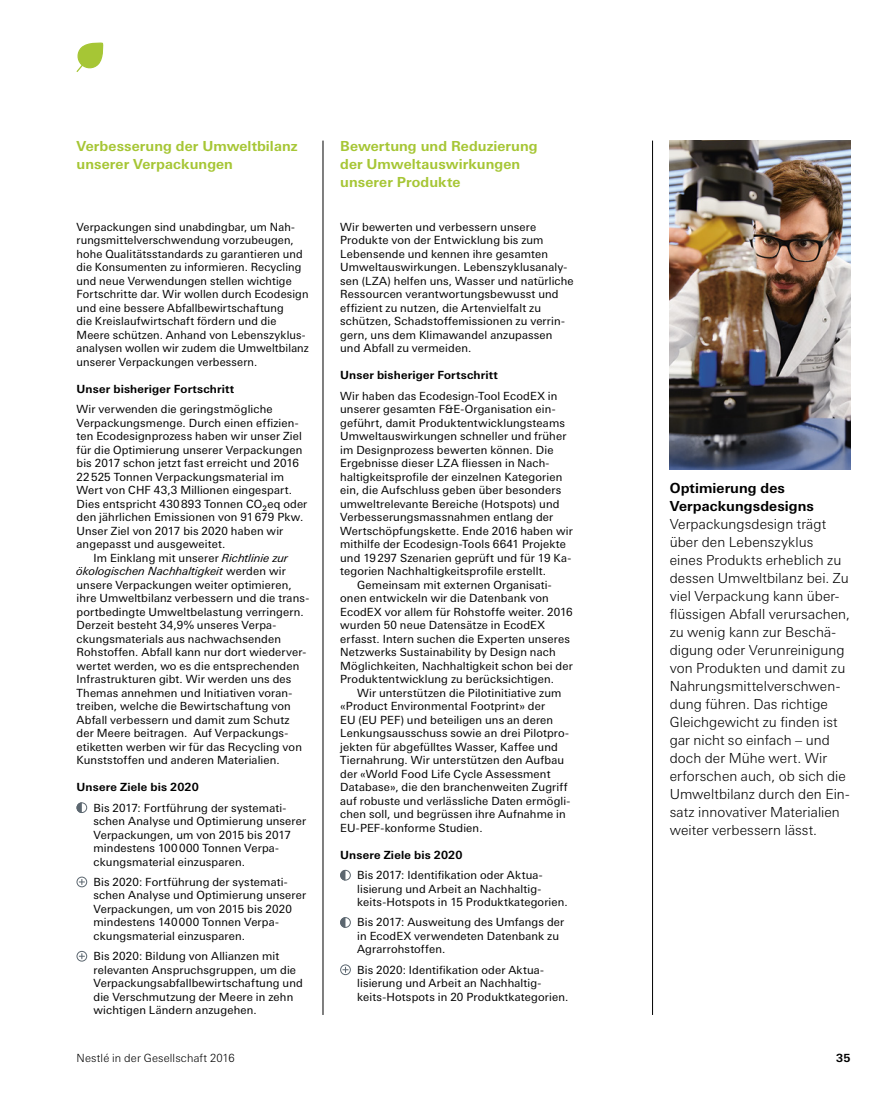
<style>
.page{position:relative;width:893px;height:1106px;background:#fff}
.page>*{position:absolute;margin:0;border:0;box-sizing:border-box;transform-origin:0 0}
._9_25_12_Light{font:300 13.8px/18px "LT Univers Basic";letter-spacing:.005em;color:#000}
._9_25_12_Light-2{font:700 13.8px/18px "LT Univers Basic";letter-spacing:.005em;color:#a6c635}
._9_25_12_Light-3{font:700 13.8px/18px "LT Univers Basic";letter-spacing:.005em;color:#000}
._7_5_9_Regular{font:11.25px/13.5px "LT Univers Basic";letter-spacing:.015em;color:#000}
._7_5_9_Regular_aline{font:11.25px/13.5px "LT Univers Basic";letter-spacing:.015em;color:#000}
._7_5_9_Regular__Our{font:11.25px/13.5px "LT Univers Basic";letter-spacing:.015em;color:#000}
._7_5_9_Regular-2{font:700 11.25px "LT Univers Basic";letter-spacing:.015em;color:#000}
.t1{font:300 11.25px "LT Univers Basic";letter-spacing:.015em;color:#000}
.s1{font-style:italic}
</style>
<div class="page">
<hr style="left:323px;top:141px;width:1px;height:874px;background:#000">
<hr style="left:652px;top:141px;width:1px;height:874px;background:#000">
<svg style="left:76px;top:42px;width:28px;height:30px"></svg>
<img style="left:670px;top:141px;width:180px;height:329px">
<div style="left:340px;top:870px;width:11px;height:10px;border:1px solid #5c6770;border-radius:50%"></div>
<svg style="left:340px;top:870px;width:5px;height:10px"></svg>
<div style="left:340px;top:917px;width:11px;height:10px;border:1px solid #5c6770;border-radius:50%"></div>
<svg style="left:340px;top:917px;width:5px;height:10px"></svg>
<svg style="left:340px;top:964px;width:11px;height:11px"></svg>
<svg style="left:342px;top:966px;width:6px;height:6px"></svg>
<div style="left:77px;top:802px;width:10px;height:11px;border:1px solid #5c6770;border-radius:50%"></div>
<svg style="left:77px;top:802px;width:5px;height:11px"></svg>
<svg style="left:77px;top:876px;width:10px;height:11px"></svg>
<svg style="left:79px;top:879px;width:6px;height:6px"></svg>
<svg style="left:77px;top:951px;width:10px;height:10px"></svg>
<svg style="left:79px;top:953px;width:6px;height:6px"></svg>
<p class="_9_25_12_Light-2" style="left:77px;top:137px;width:223px">Verbesserung der Umweltbilanz unserer Verpackungen</p>
<p class="_7_5_9_Regular" style="left:77px;top:220px;width:234px">Verpackungen sind unabdingbar, um Nah&shy;rungsmittelverschwendung vorzubeugen, hohe Qualitätsstandards zu garantieren und die Konsumenten zu informieren. Recycling und neue Verwendungen stellen wichtige Fortschritte dar. Wir wollen durch Ecodesign und eine bessere Abfallbewirtschaftung<br>die Kreislaufwirtschaft fördern und die Meere schützen. Anhand von Lebenszyklus&shy;analysen wollen wir zudem die Umweltbilanz unserer Verpackungen verbessern.</p>
<p class="_7_5_9_Regular-2" style="left:77px;top:382px;width:159px">Unser bisheriger Fortschritt</p>
<p class="_7_5_9_Regular" style="left:77px;top:402px;width:232px">Wir verwenden die geringstmögliche Verpackungsmenge. Durch einen effizien&shy;ten Ecodesignprozess haben wir unser Ziel für die Optimierung unserer Verpackungen bis 2017 schon jetzt fast erreicht und 2016<br>22525 Tonnen Verpackungsmaterial im Wert von CHF 43,3 Millionen eingespart.<br>Dies entspricht 430893 Tonnen CO<sub>2</sub>eq oder den jährlichen Emissionen von 91679 Pkw.<br>Unser Ziel von 2017 bis 2020 haben wir angepasst und ausgeweitet.</p>
<p class="_7_5_9_Regular_aline" style="left:77px;top:551px;width:234px;text-indent:17px">Im Einklang mit unserer <span class="s1">Richtlinie zur ökologischen Nachhaltigkeit</span> werden wir unsere Verpackungen weiter optimieren, ihre Umweltbilanz verbessern und die trans&shy;portbedingte Umweltbelastung verringern.<br>Derzeit besteht 34,9% unseres Verpa&shy;ckungsmaterials aus nachwachsenden Rohstoffen. Abfall kann nur dort wiederver&shy;wertet werden, wo es die entsprechenden Infrastrukturen gibt. Wir werden uns des Themas annehmen und Initiativen voran&shy;treiben, welche die Bewirtschaftung von Abfall verbessern und damit zum Schutz der Meere beitragen. Auf Verpackungs&shy;etiketten werben wir für das Recycling von Kunststoffen und anderen Materialien.</p>
<p class="_7_5_9_Regular-2" style="left:77px;top:780px;width:124px">Unsere Ziele bis 2020</p>
<p class="_7_5_9_Regular__Our" style="left:94px;top:800px;width:214px">Bis 2017: Fortführung der systemati&shy;schen Analyse und Optimierung unserer Verpackungen, um von 2015 bis 2017 mindestens 100000 Tonnen Verpa&shy;ckungsmaterial einzusparen.</p>
<p class="_7_5_9_Regular__Our" style="left:94px;top:875px;width:214px">Bis 2020: Fortführung der systemati&shy;schen Analyse und Optimierung unserer Verpackungen, um von 2015 bis 2020 mindestens 140000 Tonnen Verpa&shy;ckungsmaterial einzusparen.</p>
<p class="_7_5_9_Regular__Our" style="left:94px;top:949px;width:211px">Bis 2020: Bildung von Allianzen mit relevanten Anspruchsgruppen, um die Verpackungsabfallbewirtschaftung und die Verschmutzung der Meere in zehn wichtigen Ländern anzugehen.</p>
<p class="_9_25_12_Light-2" style="left:340px;top:137px;width:199px">Bewertung und Reduzierung der Umweltauswirkungen unserer Produkte</p>
<p class="_7_5_9_Regular" style="left:340px;top:220px;width:235px">Wir bewerten und verbessern unsere Produkte von der Entwicklung bis zum Lebensende und kennen ihre gesamten Umweltauswirkungen. Lebenszyklusanaly&shy;sen (LZA) helfen uns, Wasser und natürliche Ressourcen verantwortungsbewusst und effizient zu nutzen, die Artenvielfalt zu schützen, Schadstoffemissionen zu verrin&shy;gern, uns dem Klimawandel anzupassen und Abfall zu vermeiden.</p>
<p class="_7_5_9_Regular-2" style="left:340px;top:368px;width:159px">Unser bisheriger Fortschritt</p>
<p class="_7_5_9_Regular" style="left:340px;top:389px;width:234px">Wir haben das Ecodesign-Tool EcodEX in unserer gesamten F&amp;E-Organisation ein&shy;geführt, damit Produktentwicklungsteams Umweltauswirkungen schneller und früher im Designprozess bewerten können. Die Ergebnisse dieser LZA fliessen in Nach&shy;haltigkeitsprofile der einzelnen Kategorien ein, die Aufschluss geben über besonders umweltrelevante Bereiche (Hotspots) und Verbesserungsmassnahmen entlang der Wertschöpfungskette. Ende 2016 haben wir mithilfe der Ecodesign-Tools 6641 Projekte und 19297 Szenarien geprüft und für 19 Ka&shy;tegorien Nachhaltigkeitsprofile erstellt.</p>
<p class="_7_5_9_Regular_aline" style="left:340px;top:578px;width:234px;text-indent:17px">Gemeinsam mit externen Organisati&shy;onen entwickeln wir die Datenbank von EcodEX vor allem für Rohstoffe weiter. 2016 wurden 50 neue Datensätze in EcodEX erfasst. Intern suchen die Experten unseres Netzwerks Sustainability by Design nach Möglichkeiten, Nachhaltigkeit schon bei der Produktentwicklung zu berücksichtigen.</p>
<p class="_7_5_9_Regular_aline" style="left:340px;top:686px;width:232px;text-indent:17px">Wir unterstützen die Pilotinitiative zum «Product Environmental Footprint» der<br>EU (EU PEF) und beteiligen uns an deren Lenkungsausschuss sowie an drei Pilotpro&shy;jekten für abgefülltes Wasser, Kaffee und Tiernahrung. Wir unterstützen den Aufbau der «World Food Life Cycle Assessment Database», die den branchenweiten Zugriff auf robuste und verlässliche Daten ermögli&shy;chen soll, und begrüssen ihre Aufnahme in EU-PEF-konforme Studien.</p>
<p class="_7_5_9_Regular-2" style="left:340px;top:848px;width:124px">Unsere Ziele bis 2020</p>
<p class="_7_5_9_Regular__Our" style="left:357px;top:868px;width:212px">Bis 2017: Identifikation oder Aktua&shy;lisierung und Arbeit an Nachhaltig&shy;keits-Hotspots in 15 Produktkategorien.</p>
<p class="_7_5_9_Regular__Our" style="left:357px;top:915px;width:209px">Bis 2017: Ausweitung des Umfangs der in EcodEX verwendeten Datenbank zu<br>Agrarrohstoffen.</p>
<p class="_7_5_9_Regular__Our" style="left:357px;top:962px;width:213px">Bis 2020: Identifikation oder Aktua&shy;lisierung und Arbeit an Nachhaltig&shy;keits-Hotspots in 20 Produktkategorien.</p>
<p class="_9_25_12_Light-3" style="left:670px;top:479px;width:146px">Optimierung des<br>Verpackungsdesigns</p>
<p class="_9_25_12_Light" style="left:670px;top:514px;width:182px">Verpackungsdesign trägt über den Lebenszyklus<br>eines Produkts erheblich zu dessen Umweltbilanz bei. Zu viel Verpackung kann über&shy;flüssigen Abfall verursachen, zu wenig kann zur Beschä&shy;digung oder Verunreinigung von Produkten und damit zu<br>Nahrungsmittelverschwen&shy;dung führen. Das richtige<br>Gleichgewicht zu finden ist gar nicht so einfach – und doch der Mühe wert. Wir erforschen auch, ob sich die<br>Umweltbilanz durch den Ein&shy;satz innovativer Materialien weiter verbessern lässt.</p>
<p class="t1" style="left:77px;top:1051px;width:160px">Nestlé in der Gesellschaft 2016</p>
<p class="_7_5_9_Regular-2" style="left:836px;top:1051px;width:16px">35</p>
</div>
